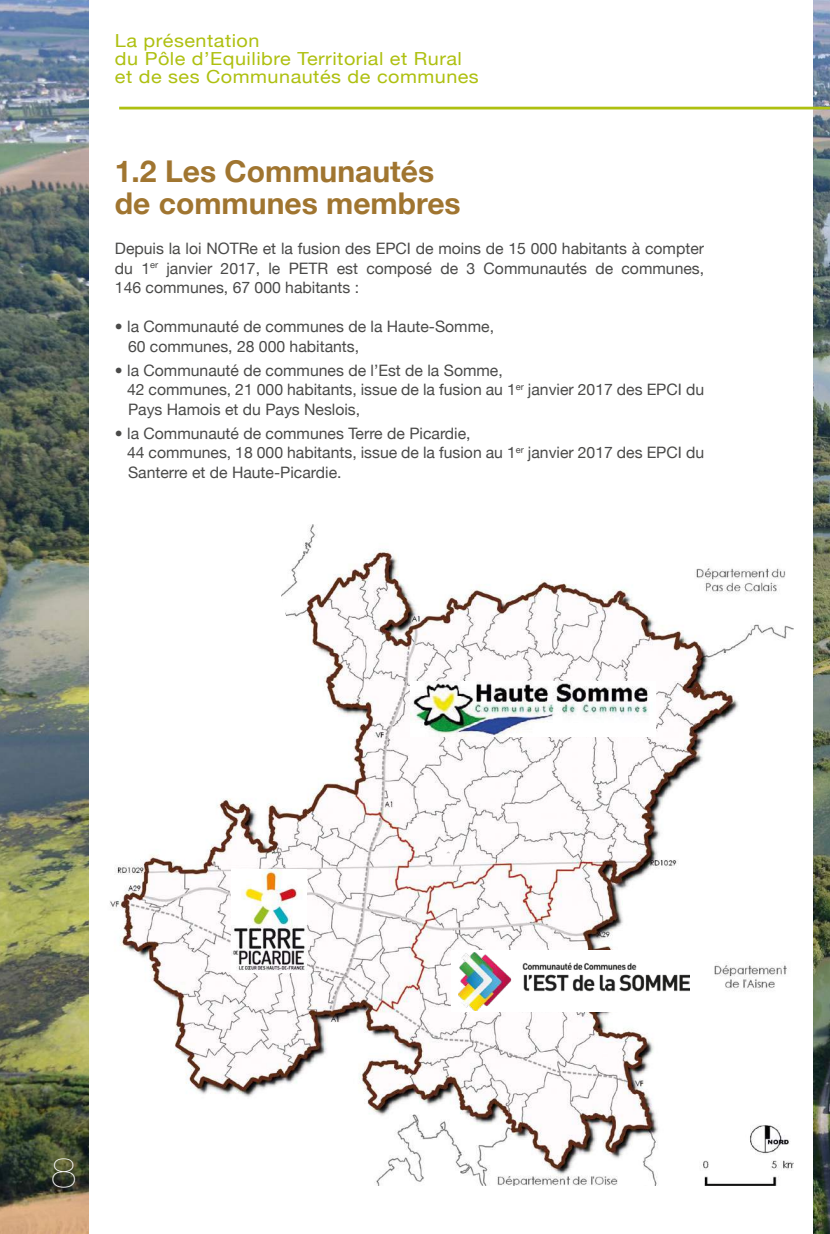
<style>
.page{position:relative;width:830px;height:1234px;background:#fff}
.page>*{position:absolute;margin:0;border:0;box-sizing:border-box;transform-origin:0 0}
.t1{font:200 41.4px "Helvetica Neue";color:#fff;scale:1.1 1}
.t2{font:700 30px/31.5px "Helvetica Neue";color:#a07530}
.t3{font:18px/18px "Helvetica Neue";letter-spacing:.025em;color:#aec010;scale:1.1 1}
.t4{font:15.75px/19.5px "Helvetica Neue";color:#4a4a49}
</style>
<div class="page">
<img style="left:0;top:0;width:829px;height:1233px">
<div style="left:89px;top:0;width:723px;height:1233px;background:#fff"></div>
<hr style="left:119px;top:107px;width:710px;height:2px;background:#aec010">
<img style="left:110px;top:524px;width:683px;height:661px">
<img style="left:231px;top:869px;width:75px;height:103px">
<div style="left:451px;top:950px;width:245px;height:61px;background:#fff"></div>
<img style="left:458px;top:952px;width:231px;height:58px">
<img style="left:410px;top:681px;width:245px;height:55px">
<p class="t3" style="left:115px;top:31px;width:332px">La présentation<br>du Pôle d’Equilibre Territorial et Rural et de ses Communautés de communes</p>
<h2 class="t2" style="left:115px;top:155px;width:347px">1.2 Les Communautés de communes membres</h2>
<p class="t4" style="left:115px;top:238px;width:590px;text-align:justify">Depuis la loi NOTRe et la fusion des EPCI de moins de 15 000 habitants à compter du 1<sup>er</sup> janvier 2017, le PETR est composé de 3 Communautés de communes, 146 communes, 67 000 habitants :</p>
<p class="t4" style="left:128px;top:316px;width:367px;text-indent:-13px">• la Communauté de communes de la Haute-Somme,<br>60 communes, 28 000 habitants,</p>
<p class="t4" style="left:127px;top:360px;width:578px;text-indent:-12px">• la Communauté de communes de l’Est de la Somme,<br>42 communes, 21 000 habitants, issue de la fusion au 1<sup>er</sup> janvier 2017 des EPCI du<br>Pays Hamois et du Pays Neslois,</p>
<p class="t4" style="left:127px;top:423px;width:578px;text-indent:-12px">• la Communauté de communes Terre de Picardie,<br>44 communes, 18 000 habitants, issue de la fusion au 1<sup>er</sup> janvier 2017 des EPCI du<br>Santerre et de Haute-Picardie.</p>
<h1 class="t1" style="left:51px;top:1147px;width:25px">8</h1>
</div>
